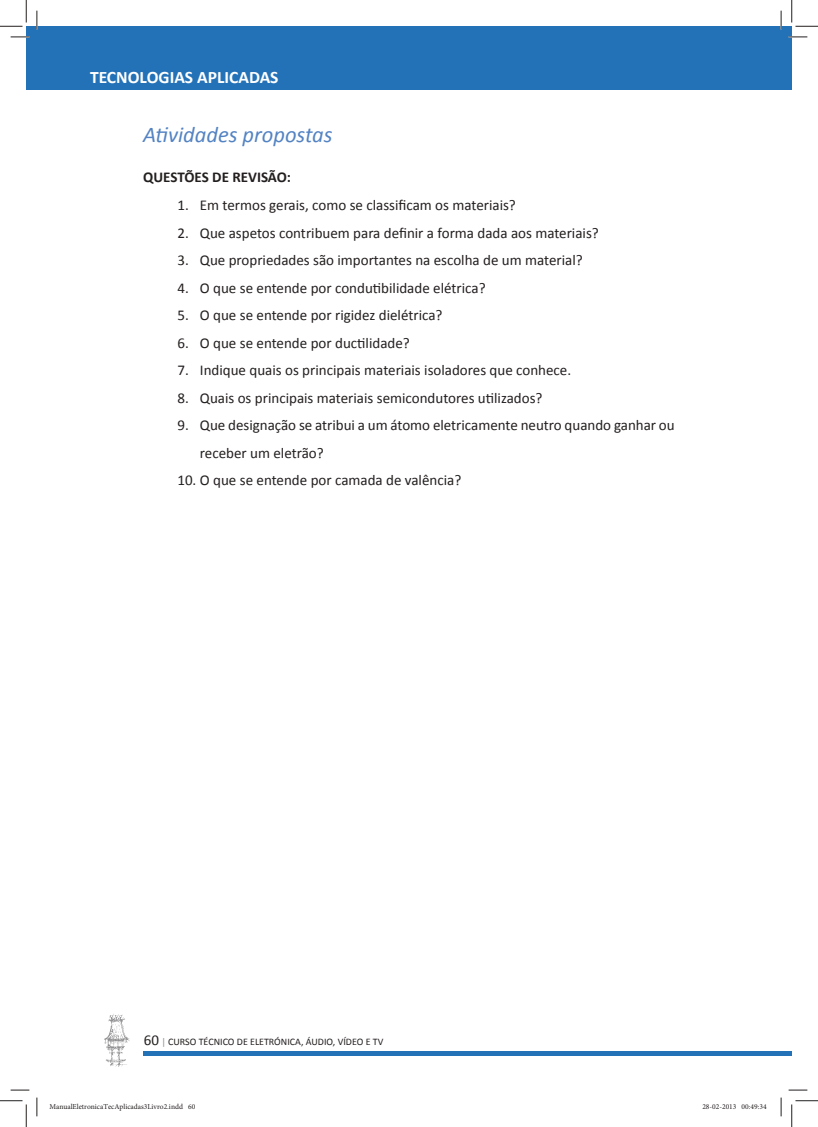
<style>
.page{position:relative;width:818px;height:1127px;background:#fff}
.page>*{position:absolute;margin:0;border:0;box-sizing:border-box;transform-origin:0 0}
.t1{font:italic 22.5px "Calibri";color:#5383c3}
.t2{font:700 17.5px "Calibri";color:#fff}
.t3{font:15px/27.5px "Calibri";color:#241f1f}
.t4{font:700 15px "Calibri";color:#241f1f}
.t5{font:10px "Calibri";color:#241f1f}
.t6{font:7.5px "Minion Pro";color:#241f1f}
.s1{font-size:15px}
.s2{color:#919193}
</style>
<div class="page">
<div style="left:144px;top:1050px;width:648px;height:5px;background:#2372b8"></div>
<div style="left:26px;top:26px;width:766px;height:64px;background:#2372b8"></div>
<svg style="left:11px;top:36px;width:18px;height:2px"></svg>
<svg style="left:788px;top:36px;width:19px;height:2px"></svg>
<svg style="left:11px;top:1089px;width:18px;height:1px"></svg>
<svg style="left:788px;top:1089px;width:19px;height:1px"></svg>
<svg style="left:36px;top:11px;width:2px;height:18px"></svg>
<svg style="left:36px;top:1097px;width:2px;height:18px"></svg>
<svg style="left:780px;top:11px;width:2px;height:18px"></svg>
<svg style="left:780px;top:1097px;width:2px;height:18px"></svg>
<svg style="left:0;top:0;width:27px;height:27px"></svg>
<svg style="left:0;top:1100px;width:27px;height:26px"></svg>
<svg style="left:791px;top:0;width:27px;height:27px"></svg>
<svg style="left:791px;top:1100px;width:27px;height:26px"></svg>
<svg style="left:104px;top:1014px;width:91px;height:53px"></svg>
<p class="t2" style="left:90px;top:66px;width:190px">TECNOLOGIAS APLICADAS</p>
<h1 class="t1" style="left:143px;top:120px;width:191px">Atividades propostas</h1>
<p class="t4" style="left:143px;top:168px;width:149px">QUESTÕES DE REVISÃO:</p>
<p class="t3" style="left:177px;top:191px;width:340px">1. Em termos gerais, como se classificam os materiais?</p>
<p class="t3" style="left:177px;top:219px;width:423px">2. Que aspetos contribuem para definir a forma dada aos materiais?</p>
<p class="t3" style="left:177px;top:246px;width:407px">3. Que propriedades são importantes na escolha de um material?</p>
<p class="t3" style="left:177px;top:274px;width:310px">4. O que se entende por condutibilidade elétrica?</p>
<p class="t3" style="left:177px;top:301px;width:267px">5. O que se entende por rigidez dielétrica?</p>
<p class="t3" style="left:177px;top:329px;width:234px">6. O que se entende por ductilidade?</p>
<p class="t3" style="left:177px;top:356px;width:395px">7. Indique quais os principais materiais isoladores que conhece.</p>
<p class="t3" style="left:177px;top:384px;width:367px">8. Quais os principais materiais semicondutores utilizados?</p>
<p class="t3" style="left:200px;top:411px;width:476px;text-indent:-22px">9. Que designação se atribui a um átomo eletricamente neutro quando ganhar ou receber um eletrão?</p>
<p class="t3" style="left:177px;top:466px;width:285px">10. O que se entende por camada de valência?</p>
<p class="t5" style="left:144px;top:1035px;width:241px"><span class="s1">60</span> <span class="s2">|</span> CURSO TÉCNICO DE ELETRÓNICA, ÁUDIO, VÍDEO E TV</p>
<p class="t6" style="left:49px;top:1101px;width:147px">ManualEletronicaTecAplicadas3Livro2.indd 60</p>
<p class="t6" style="left:702px;top:1101px;width:66px">28-02-2013 00:49:34</p>
</div>
